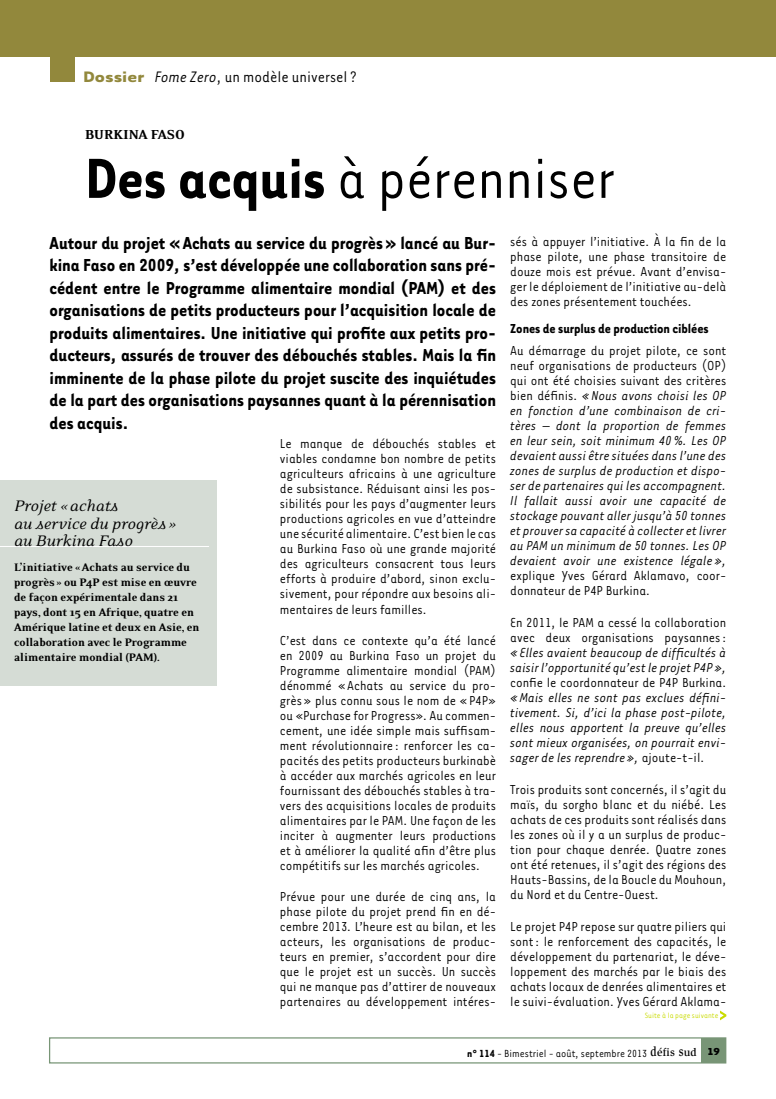
<style>
.page{position:relative;width:776px;height:1099px;background:#fff}
.page>*{position:absolute;margin:0;border:0;box-sizing:border-box;transform-origin:0 0}
.t1{font:65px "Tarzana Narrow";letter-spacing:-.005em;color:#000}
.t2{font:700 20px/22.5px "Tarzana Narrow";color:#000;text-align:justify}
.t3{font:italic 17.5px/17.5px "Eidetic Neo";color:#000}
.t4{font:17.5px "Tarzana Narrow";color:#000}
.t5{font:15px/15px "Tarzana Narrow";color:#000;text-align:justify}
.t6{font:italic 15px/15px "Tarzana Narrow";color:#000;text-align:justify}
.t7{font:700 15px "Tarzana Narrow";letter-spacing:-.005em;color:#000}
.t8{font:900 15px "Eidetic Neo";letter-spacing:.05em;color:#000}
.t9{font:900 12.5px/15px "Eidetic Neo";color:#000}
.t10{font:11.88px "Tarzana Narrow";color:#000}
.t11{font:8.75px "Tarzana Narrow";color:#c9db00}
.s1{font-family:"Tarzana Wide";font-weight:700;color:#92883c}
.s2{font-style:italic}
.s3{font-weight:700}
.s4{font-style:normal}
.s5{font-family:"Slimbach";font-weight:500;font-size:13.5px}
.s6{font-family:"Slimbach";font-weight:500;font-size:11.25px}
.s7{font-family:"Tarzana Wide";font-weight:700;font-size:11.75px}
</style>
<div class="page">
<div style="left:0;top:480px;width:216px;height:205px;background:#d5dcd5"></div>
<hr style="left:0;top:546px;width:209px;height:1px;background:#fff">
<div style="left:49px;top:1037px;width:677px;height:26px;border:1px solid #789576"></div>
<div style="left:701px;top:1037px;width:25px;height:25px;background:#789576"></div>
<div style="left:0;top:0;width:776px;height:57px;background:#92883c"></div>
<div style="left:50px;top:57px;width:24px;height:24px;background:#92883c"></div>
<svg style="left:720px;top:1010px;width:6px;height:10px"></svg>
<p class="t4" style="left:83px;top:66px;width:275px"><span class="s1">Dossier</span> <span class="s2">Fome Zero</span>, un modèle universel ?</p>
<p class="t8" style="left:85px;top:127px;width:102px">Burkina Faso</p>
<h1 class="t1" style="left:85px;top:139px;width:532px"><span class="s3">Des acquis</span> à pérenniser</h1>
<p class="t2" style="left:50px;top:231px;width:448px">Autour du projet «Achats au service du progrès» lancé au Bur&shy;kina Faso en 2009, s’est développée une collaboration sans pré&shy;cédent entre le Programme alimentaire mondial (PAM) et des organisations de petits producteurs pour l’acquisition locale de produits alimentaires. Une initiative qui profite aux petits pro&shy;ducteurs, assurés de trouver des débouchés stables. Mais la fin imminente de la phase pilote du projet suscite des inquiétudes de la part des organisations paysannes quant à la pérennisation des acquis.</p>
<p class="t5" style="left:510px;top:233px;width:218px">sés à appuyer l’initiative. à la fin de la phase pilote, une phase transitoire de douze mois est prévue. Avant d’envisa&shy;ger le déploiement de l’initiative au-delà des zones présentement touchées.</p>
<p class="t7" style="left:510px;top:319px;width:200px">Zones de surplus de production ciblées</p>
<p class="t6" style="left:510px;top:342px;width:218px"><span class="s4">Au démarrage du projet pilote, ce sont neuf organisations de producteurs (OP) qui ont été choisies suivant des critères bien définis.</span> «Nous avons choisi les OP en fonction d’une combinaison de cri&shy;tères – dont la proportion de femmes en leur sein, soit minimum 40%. Les OP devaient aussi être situées dans l’une des zones de surplus de production et dispo&shy;ser de partenaires qui les accompagnent.<br>Il fallait aussi avoir une capacité de stockage pouvant aller jusqu’à 50 tonnes et prouver sa capacité à collecter et livrer au PAM un minimum de 50 tonnes. Les OP devaient avoir une existence légale»,</p>
<p class="t5" style="left:510px;top:567px;width:218px">explique Yves Gérard Aklamavo, coor&shy;donnateur de P4P Burkina.</p>
<p class="t5" style="left:510px;top:614px;width:218px">En 2011, le PAM a cessé la collaboration avec deux organisations paysannes:</p>
<p class="t6" style="left:510px;top:644px;width:218px">«elles avaient beaucoup de difficultés à saisir l’opportunité qu’est le projet P4P»,</p>
<p class="t5" style="left:510px;top:674px;width:218px">confie le coordonnateur de P4P Burkina.</p>
<p class="t6" style="left:510px;top:689px;width:218px">«Mais elles ne sont pas exclues défini&shy;tivement. Si, d’ici la phase post-pilote, elles nous apportent la preuve qu’elles sont mieux organisées, on pourrait envi&shy;sager de les reprendre», <span class="s4">ajoute-t-il.</span></p>
<p class="t5" style="left:510px;top:781px;width:218px">Trois produits sont concernés, il s’agit du maïs, du sorgho blanc et du niébé. Les achats de ces produits sont réalisés dans les zones où il y a un surplus de produc&shy;tion pour chaque denrée. Quatre zones ont été retenues, il s’agit des régions des Hauts-Bassins, de la Boucle du Mouhoun, du Nord et du Centre-Ouest.</p>
<p class="t5" style="left:510px;top:918px;width:218px">Le projet P4P repose sur quatre piliers qui sont: le renforcement des capacités, le développement du partenariat, le déve&shy;loppement des marchés par le biais des achats locaux de denrées alimentaires et le suivi-évaluation. Yves Gérard Aklama-</p>
<p class="t5" style="left:280px;top:436px;width:218px">Le manque de débouchés stables et viables condamne bon nombre de petits agriculteurs africains à une agriculture de subsistance. Réduisant ainsi les pos&shy;sibilités pour les pays d’augmenter leurs productions agricoles en vue d’atteindre une sécurité alimentaire. C’est bien le cas au Burkina Faso où une grande majorité des agriculteurs consacrent tous leurs efforts à produire d’abord, sinon exclu&shy;sivement, pour répondre aux besoins ali&shy;mentaires de leurs familles.</p>
<p class="t5" style="left:280px;top:632px;width:218px">C’est dans ce contexte qu’a été lancé en 2009 au Burkina Faso un projet du Programme alimentaire mondial (PAM) dénommé «Achats au service du pro&shy;grès» plus connu sous le nom de «P4P» ou «Purchase for Progress». Au commen&shy;cement, une idée simple mais suffisam&shy;ment révolutionnaire : renforcer les ca&shy;pacités des petits producteurs burkinabè à accéder aux marchés agricoles en leur fournissant des débouchés stables à tra&shy;vers des acquisitions locales de produits alimentaires par le PAM. Une façon de les inciter à augmenter leurs productions et à améliorer la qualité afin d’être plus compétitifs sur les marchés agricoles.</p>
<p class="t5" style="left:280px;top:888px;width:218px">Prévue pour une durée de cinq ans, la phase pilote du projet prend fin en dé&shy;cembre 2013. L’heure est au bilan, et les acteurs, les organisations de produc&shy;teurs en premier, s’accordent pour dire que le projet est un succès. Un succès qui ne manque pas d’attirer de nouveaux partenaires au développement intéres-</p>
<p class="t3" style="left:14px;top:497px;width:163px">Projet «achats<br>au service du progrès » au Burkina Faso</p>
<p class="t9" style="left:14px;top:559px;width:187px">L’initiative «Achats au service du progrès » ou P4P est mise en œuvre de façon expérimentale dans 21 pays, dont 15 en Afrique, quatre en<br>Amérique latine et deux en Asie, en collaboration avec le Programme alimentaire mondial (PAM).</p>
<p class="t11" style="left:645px;top:1009px;width:75px">Suite à la page suivante</p>
<p class="t10" style="left:467px;top:1045px;width:254px"><span class="s3">n° 114</span> - Bimestriel - août, septembre 2013 <span class="s5">d</span><span class="s6">éfis</span> <span class="s5">s</span><span class="s6">ud</span> <span class="s7">19</span></p>
</div>
